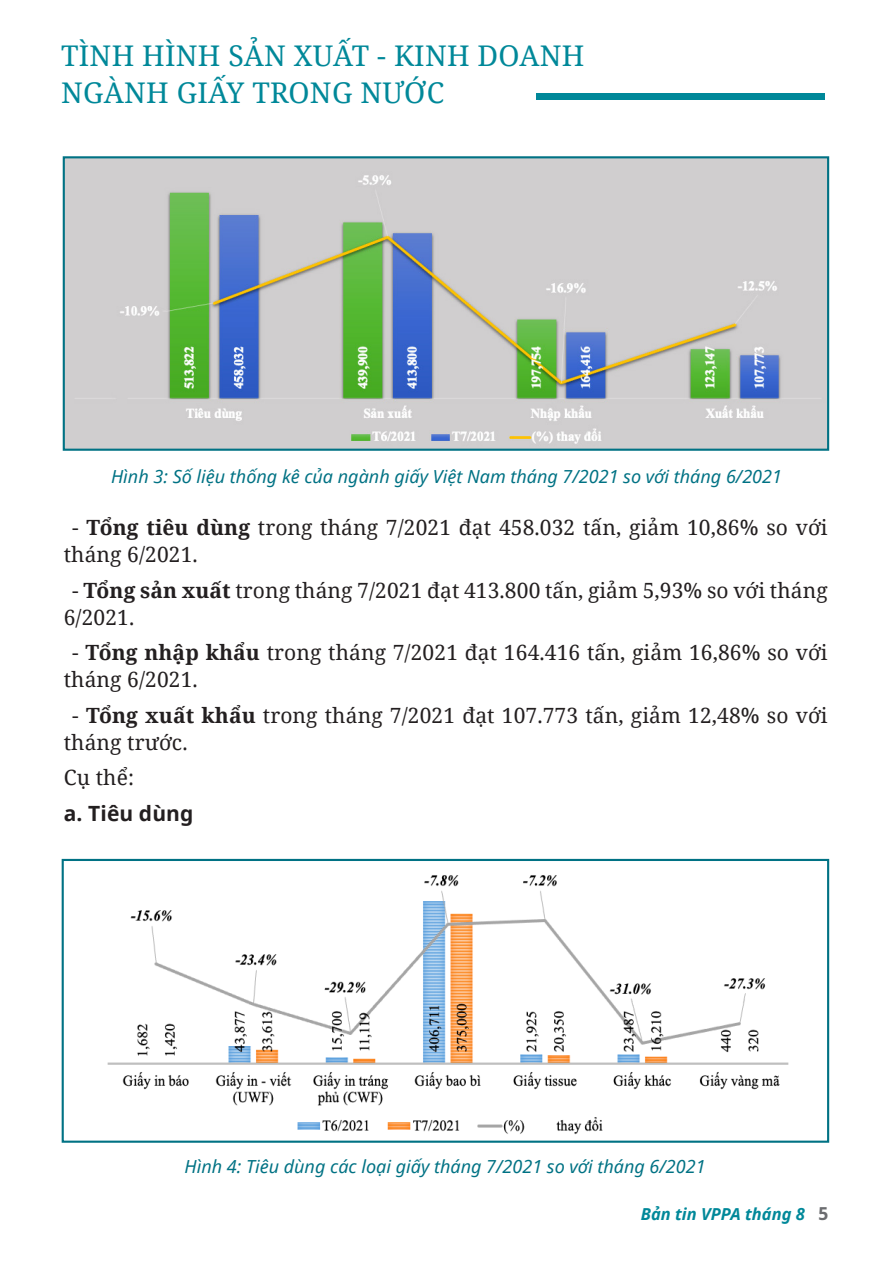
<style>
.page{position:relative;width:893px;height:1263px;background:#fff}
.page>*{position:absolute;margin:0;border:0;box-sizing:border-box;transform-origin:0 0}
.t1{font:28.5px "Noto Serif";letter-spacing:.01em;color:#089}
.t2{font:21px/27px "Noto Serif";letter-spacing:.005em;color:#231f20}
.t3{font:700 21px "Noto Sans";letter-spacing:.005em;color:#231f20}
.t4{font:italic 18px "Noto Sans";color:#007284}
.t5{font:italic 700 16.5px "Noto Sans";color:#089}
.s1{font-weight:700}
.s2{font-style:normal;font-size:18px;color:#6c6d70}
</style>
<div class="page">
<div style="left:536px;top:94px;width:288px;height:6px;background:#089"></div>
<img style="left:66px;top:159px;width:760px;height:289px">
<div style="left:63px;top:156px;width:766px;height:295px;border:2px solid #007284"></div>
<img style="left:107px;top:875px;width:682px;height:260px">
<div style="left:62px;top:859px;width:767px;height:284px;border:2px solid #007284"></div>
<p class="t1" style="left:61px;top:36px;width:525px">TÌNH HÌNH SẢN XUẤT - KINH DOANH</p>
<p class="t1" style="left:61px;top:73px;width:385px">NGÀNH GIẤY TRONG NƯỚC</p>
<p class="t4" style="left:111px;top:464px;width:672px">Hình 3: Số liệu thống kê của ngành giấy Việt Nam tháng 7/2021 so với tháng 6/2021</p>
<p class="t2" style="left:64px;top:513px;width:765px;text-indent:9px">- <span class="s1">Tổng tiêu dùng</span> trong tháng 7/2021 đạt 458.032 tấn, giảm 10,86% so với tháng 6/2021.</p>
<p class="t2" style="left:64px;top:576px;width:765px;text-indent:9px">- <span class="s1">Tổng sản xuất</span> trong tháng 7/2021 đạt 413.800 tấn, giảm 5,93% so với tháng<br>6/2021.</p>
<p class="t2" style="left:64px;top:638px;width:765px;text-indent:9px">- <span class="s1">Tổng nhập khẩu</span> trong tháng 7/2021 đạt 164.416 tấn, giảm 16,86% so với tháng 6/2021.</p>
<p class="t2" style="left:64px;top:701px;width:765px;text-indent:9px">- <span class="s1">Tổng xuất khẩu</span> trong tháng 7/2021 đạt 107.773 tấn, giảm 12,48% so với tháng trước.</p>
<p class="t2" style="left:64px;top:763px;width:72px">Cụ thể:</p>
<p class="t3" style="left:64px;top:798px;width:131px">a. Tiêu dùng</p>
<p class="t4" style="left:184px;top:1154px;width:523px">Hình 4: Tiêu dùng các loại giấy tháng 7/2021 so với tháng 6/2021</p>
<p class="t5" style="left:641px;top:1202px;width:189px">Bản tin VPPA tháng 8 <span class="s2">5</span></p>
</div>
